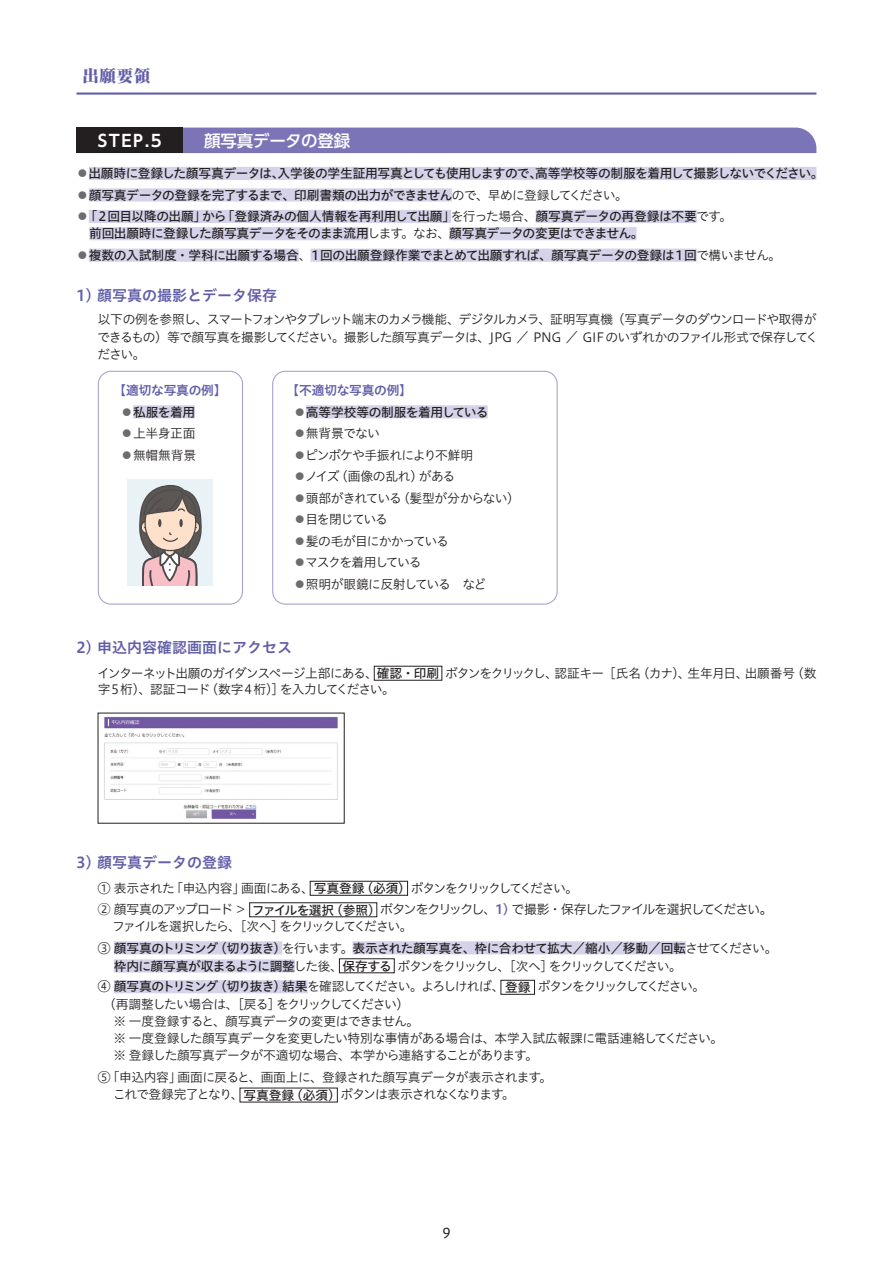
<style>
.page{position:relative;width:893px;height:1263px;background:#fff}
.page>*{position:absolute;margin:0;border:0;box-sizing:border-box;transform-origin:0 0}
.t1{font:500 16.5px "UD Shin Go Pro";letter-spacing:-.005em;color:#fff}
.t2{font:700 16.5px "UD Shin Go Pro De";color:#fff}
.t3{font:800 expanded 16.5px "Ryumin Pro";color:#625ea9}
.t4{font:15px "Hiragino UD Sans Std N W6";color:#625ea9}
.t5{font:13.5px "Hiragino UD Sans Std W4";color:#231f20}
.t6{font:12.75px/21.5px "Hiragino UD Sans Std N W5";letter-spacing:-.04em;color:#231f20}
.t7{font:12.75px/21.5px "Hiragino UD Sans Std N W3";letter-spacing:-.07em;color:#231f20}
.t8{font:12.75px/17.2px "Hiragino UD Sans Std N W3";letter-spacing:-.04em;color:#231f20}
.t9{font:12.75px/16.4px "Hiragino UD Sans Std N W3";letter-spacing:-.09em;color:#231f20}
.t10{font:12.75px/20.7px "Hiragino UD Sans Std N W3";letter-spacing:-.145em;color:#231f20;text-align:center}
.t11{font:12.75px "Hiragino UD Sans F Std N W3";letter-spacing:-.08em;color:#231f20}
.t12{font:12.75px "Hiragino UD Sans Std N W3";letter-spacing:-.115em;color:#231f20}
.t13{font:12.75px "Hiragino UD Sans Std N W6";letter-spacing:-.02em;color:#625ea9}
.t14{font:12.75px/21.5px "Hiragino UD Sans Std N W3";letter-spacing:-.015em;color:#231f20}
.s1{font-family:"UD Shin Go Pro De";font-weight:700;color:#6c6d70}
.s2{font-family:"Hiragino UD Sans Std N W3"}
.s3{font-family:"Hiragino UD Sans Std W3"}
.s4{font-family:"Hiragino UD Sans Std N W5"}
.s5{font-family:"Hiragino UD Sans Std N W6";color:#625ea9}
</style>
<div class="page">
<hr style="left:77px;top:92px;width:739px;height:3px;background:#625ea9">
<div style="left:183px;top:128px;width:633px;height:25px;background:#7b75b7"></div>
<div style="left:89px;top:167px;width:727px;height:13px;background:#d5d3e9"></div>
<div style="left:89px;top:188px;width:363px;height:14px;background:#d5d3e9"></div>
<div style="left:89px;top:210px;width:362px;height:13px;background:#d5d3e9"></div>
<div style="left:536px;top:210px;width:161px;height:13px;background:#d5d3e9"></div>
<div style="left:89px;top:227px;width:280px;height:13px;background:#d5d3e9"></div>
<div style="left:449px;top:227px;width:188px;height:13px;background:#d5d3e9"></div>
<div style="left:89px;top:249px;width:210px;height:13px;background:#d5d3e9"></div>
<div style="left:311px;top:249px;width:386px;height:13px;background:#d5d3e9"></div>
<div style="left:114px;top:941px;width:168px;height:13px;background:#d5d3e9"></div>
<div style="left:353px;top:941px;width:333px;height:13px;background:#d5d3e9"></div>
<div style="left:114px;top:959px;width:181px;height:13px;background:#d5d3e9"></div>
<div style="left:114px;top:980px;width:193px;height:13px;background:#d5d3e9"></div>
<div style="left:272px;top:371px;width:286px;height:234px;border:1px solid #a5a0ce;border-radius:13px"></div>
<div style="left:306px;top:405px;width:182px;height:13px;background:#d5d3e9"></div>
<div style="left:98px;top:371px;width:145px;height:234px;border:1px solid #a5a0ce;border-radius:13px"></div>
<div style="left:133px;top:405px;width:62px;height:13px;background:#d5d3e9"></div>
<div style="left:128px;top:479px;width:85px;height:106px;background:#e8f2f7"></div>
<svg style="left:139px;top:485px;width:63px;height:100px"></svg>
<img style="left:104px;top:716px;width:234px;height:103px">
<div style="left:310px;top:881px;width:98px;height:14px;border:1px solid #231f20"></div>
<div style="left:249px;top:902px;width:128px;height:15px;border:1px solid #231f20"></div>
<div style="left:501px;top:980px;width:34px;height:14px;border:1px solid #231f20"></div>
<div style="left:77px;top:128px;width:106px;height:25px;background:#231f20"></div>
<p class="t3" style="left:83px;top:63px;width:69px">出願要領</p>
<p class="t1" style="left:204px;top:127px;width:148px">顔写真データの登録</p>
<p class="t6" style="left:76px;top:162px;width:749px"><span class="s1">◦</span>出願時に登録した顔写真データは、入学後の学生証用写真としても使用しますので、高等学校等の制服を着用して撮影しないでください。<span class="s1">◦</span>顔写真データの登録を完了するまで、印刷書類の出力ができません<span class="s2">ので、早めに登録してください。<br></span><span class="s1">◦</span>「２回目以降の出願」から「登録済みの個人情報を再利用して出願」<span class="s2">を行った場合、</span>顔写真データの再登録は不要<span class="s2">です。</span></p>
<p class="t6" style="left:76px;top:222px;width:707px;text-indent:13px">前回出願時に登録した顔写真データをそのまま流用<span class="s2">します。なお、</span>顔写真データの変更はできません。<br><span class="s1">◦</span>複数の入試制度・学科に出願する場合<span class="s3">、</span>１回の出願登録作業でまとめて出願すれば、顔写真データの登録は１回<span class="s3">で構いません。</span></p>
<p class="t4" style="left:77px;top:283px;width:202px">1）顔写真の撮影とデータ保存</p>
<p class="t7" style="left:97px;top:310px;width:722px;line-height:17.2px">以下の例を参照し、スマートフォンやタブレット端末のカメラ機能、デジタルカメラ、証明写真機（写真データのダウンロードや取得ができるもの）等で顔写真を撮影してください。撮影した顔写真データは、JPG ／ PNG ／ GIFのいずれかのファイル形式で保存してください。</p>
<p class="t13" style="left:286px;top:380px;width:127px">【不適切な写真の例】</p>
<p class="t6" style="left:293px;top:400px;width:196px"><span class="s1">◦</span>高等学校等の制服を着用している</p>
<p class="t7" style="left:293px;top:422px;width:228px"><span class="s1">◦</span>無背景でない<br><span class="s1">◦</span>ピンボケや手振れにより不鮮明<br><span class="s1">◦</span>ノイズ（画像の乱れ）がある<br><span class="s1">◦</span>頭部がきれている（髪型が分からない）<span class="s1">◦</span>目を閉じている<br><span class="s1">◦</span>髪の毛が目にかかっている<br><span class="s1">◦</span>マスクを着用している<br><span class="s1">◦</span>照明が眼鏡に反射している　など</p>
<p class="t2" style="left:98px;top:127px;width:66px">STEP.5</p>
<p class="t13" style="left:114px;top:380px;width:114px">【適切な写真の例】</p>
<p class="t6" style="left:121px;top:400px;width:76px"><span class="s1">◦</span>私服を着用</p>
<p class="t14" style="left:121px;top:422px;width:77px"><span class="s1">◦</span>上半身正面<span class="s1">◦</span>無帽無背景</p>
<p class="t4" style="left:77px;top:636px;width:217px">2）申込内容確認画面にアクセス</p>
<p class="t9" style="left:97px;top:664px;width:721px">インターネット出願のガイダンスページ上部にある、<span class="s4">確認・印刷</span>ボタンをクリックし、認証キー［氏名（カナ）、生年月日、出願番号（数字５桁）、認証コード（数字４桁）］を入力してください。</p>
<p class="t4" style="left:77px;top:851px;width:157px">3）顔写真データの登録</p>
<p class="t9" style="left:98px;top:879px;width:482px">① 表示された「申込内容」画面にある、<span class="s4">写真登録（必須）</span>ボタンをクリックしてください。</p>
<p class="t11" style="left:98px;top:899px;width:676px">② 顔写真のアップロード ＞ <span class="s4">ファイルを選択（参照）</span> ボタンをクリックし、<span class="s5">1)</span> で撮影・保存したファイルを選択してください。</p>
<p class="t12" style="left:98px;top:916px;width:316px">　ファイルを選択したら、［次へ］をクリックしてください。</p>
<p class="t6" style="left:98px;top:936px;width:681px"><span class="s2">③</span> 顔写真のトリミング（切り抜き）<span class="s2">を行います。</span>表示された顔写真を、枠に合わせて拡大／縮小／移動／回転<span class="s2">させてください。</span></p>
<p class="t10" style="left:98px;top:955px;width:609px"><span class="s4">枠内に顔写真が収まるように調整</span>した後、<span class="s4">保存する</span>ボタンをクリックし、［次へ］をクリックしてください。<br>④ <span class="s4">顔写真のトリミング（切り抜き）結果</span>を確認してください。よろしければ、<span class="s4">登録</span>ボタンをクリックしてください。</p>
<p class="t8" style="left:113px;top:994px;width:611px;text-indent:-16px">　（再調整したい場合は、［戻る］をクリックしてください）<br>※ 一度登録すると、顔写真データの変更はできません。<br>※ 一度登録した顔写真データを変更したい特別な事情がある場合は、本学入試広報課に電話連絡してください。※ 登録した顔写真データが不適切な場合、本学から連絡することがあります。</p>
<p class="t7" style="left:113px;top:1067px;width:441px;line-height:17.7px;text-indent:-15px">⑤「申込内容」画面に戻ると、画面上に、登録された顔写真データが表示されます。これで登録完了となり、<span class="s4">写真登録（必須）</span>ボタンは表示されなくなります。</p>
<p class="t5" style="left:442px;top:1223px;width:10px">9</p>
</div>
